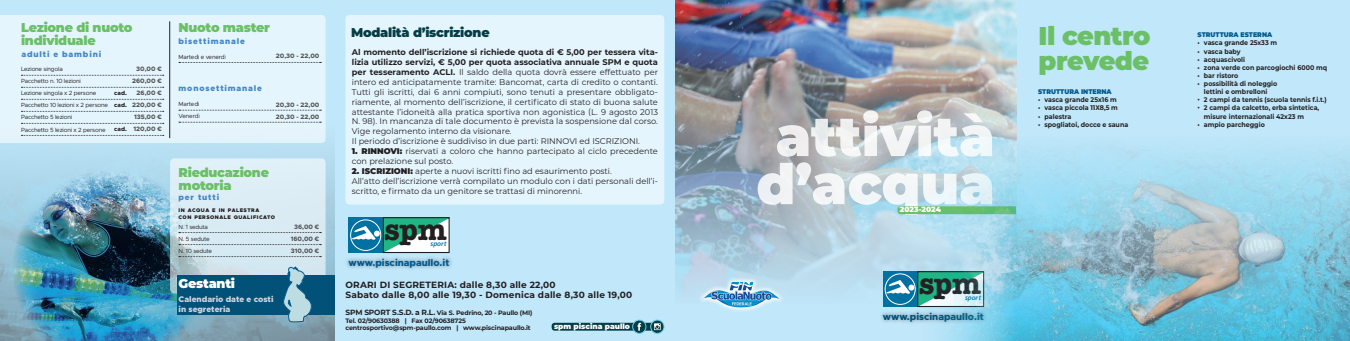
<style>
.page{position:relative;width:1350px;height:341px;background:#fff}
.page>*{position:absolute;margin:0;border:0;box-sizing:border-box;transform-origin:0 0}
.t1{font:900 55.57px/48px "Montserrat";color:#fff;text-align:center}
.t2{font:700 30.3px "American Typewriter";color:#231f20}
.t3{font:900 25.65px/24.7px "Montserrat";color:#6bc067}
.t4{font:900 12.75px/12.8px "Montserrat";letter-spacing:-.02em;color:#6bc067}
.t5{font:900 12.75px "Montserrat";color:#053e46}
.t6{font:900 12.75px "Montserrat";color:#fff}
.t7{font:800 9.75px "Metropolis";color:#015178}
.t8{font:800 9.75px "Metropolis";color:#01598d}
.t9{font:700 9px/9.8px "Montserrat";letter-spacing:.02em;color:#231f20}
.t10{font:8.25px/9.9px "Montserrat";color:#231f20}
.t11{font:700 8.25px/9.9px "Montserrat";color:#231f20}
.t12{font:900 8.25px "Metropolis";letter-spacing:.1em;color:#4488c7}
.t13{font:900 8.25px/9.9px "Metropolis";color:#cdd2de}
.t14{font:900 7.5px "Montserrat";color:#fff}
.t15{font:italic 600 7.2px "Myriad Pro";color:#0071a1}
.t16{font:700 6.75px/8.1px "Montserrat";color:#231f20;text-align:center;scale:.94 1}
.t17{font:900 6.75px "Montserrat";color:#01598d;scale:.94 1}
.t18{font:700 6.38px/7.6px "Montserrat";letter-spacing:-.02em;color:#231f20}
.t19{font:800 6.38px/12px "Metropolis";color:#57585a;text-align:right}
.t20{font:6px/12px "Metropolis";letter-spacing:-.03em;color:#231f20}
.t21{font:800 6px/12px "Metropolis";color:#231f20}
.t22{font:900 5.25px/6.8px "Metropolis";letter-spacing:.085em;color:#231f20}
.s1{font-weight:700}
.s2{font-weight:900}
.s3{font-size:7.5px}
</style>
<div class="page">
<div style="left:0;top:0;width:1350px;height:340px;background:#c0e7fa"></div>
<img style="left:0;top:151px;width:335px;height:189px">
<img style="left:13px;top:170px;width:195px;height:170px">
<img style="left:675px;top:0;width:341px;height:291px">
<div style="left:345px;top:15px;width:319px;height:189px;background:#e5f5fd;border-radius:4px"></div>
<div style="left:0;top:15px;width:326px;height:128px;background:#e5f5fd"></div>
<svg style="left:21px;top:75px;width:143px;height:1px"></svg>
<svg style="left:21px;top:87px;width:143px;height:1px"></svg>
<svg style="left:21px;top:99px;width:143px;height:1px"></svg>
<svg style="left:21px;top:111px;width:143px;height:1px"></svg>
<svg style="left:21px;top:123px;width:143px;height:1px"></svg>
<svg style="left:21px;top:135px;width:143px;height:1px"></svg>
<svg style="left:179px;top:62px;width:142px;height:1px"></svg>
<svg style="left:179px;top:110px;width:142px;height:1px"></svg>
<svg style="left:179px;top:122px;width:142px;height:1px"></svg>
<div style="left:879px;top:307px;width:109px;height:18px;background:#231f20;opacity:.5"></div>
<svg style="left:883px;top:270px;width:3px;height:36px"></svg>
<div style="left:885px;top:273px;width:31px;height:31px;border:1px solid #fff;border-radius:50%"></div>
<svg style="left:886px;top:270px;width:23px;height:37px"></svg>
<svg style="left:633px;top:319px;width:13px;height:14px"></svg>
<div style="left:632px;top:319px;width:14px;height:14px;border:1px solid #6cceeb;border-radius:50%"></div>
<svg style="left:651px;top:319px;width:13px;height:14px"></svg>
<div style="left:650px;top:319px;width:14px;height:14px;border:1px solid #6cceeb;border-radius:50%"></div>
<svg style="left:552px;top:322px;width:109px;height:8px"></svg>
<div style="left:170px;top:158px;width:156px;height:135px;background:#dbecf4;border-radius:4px"></div>
<hr style="left:169px;top:21px;width:1px;height:117px;background:#231f20">
<svg style="left:179px;top:232px;width:142px;height:1px"></svg>
<svg style="left:179px;top:244px;width:142px;height:1px"></svg>
<svg style="left:897px;top:206px;width:12px;height:8px"></svg>
<div style="left:177px;top:275px;width:158px;height:39px;background:#015178"></div>
<svg style="left:179px;top:256px;width:142px;height:66px"></svg>
<div style="left:344px;top:254px;width:109px;height:17px;background:#231f20;opacity:.5"></div>
<div style="left:348px;top:217px;width:35px;height:35px;background:#0071a1"></div>
<div style="left:350px;top:219px;width:31px;height:31px;border:1px solid #fff;border-radius:50%"></div>
<svg style="left:351px;top:217px;width:99px;height:36px"></svg>
<div style="left:383px;top:217px;width:67px;height:35px;border:1px solid #231f20"></div>
<img style="left:909px;top:135px;width:441px;height:205px">
<svg style="left:697px;top:275px;width:88px;height:36px"></svg>
<img style="left:703px;top:281px;width:77px;height:26px">
<h3 class="t4" style="left:21px;top:20px;width:113px">Lezione di nuoto individuale</h3>
<h3 class="t4" style="left:179px;top:20px;width:93px">Nuoto master</h3>
<h3 class="t5" style="left:351px;top:23px;width:140px">Modalità d’iscrizione</h3>
<p class="t12" style="left:179px;top:36px;width:68px">bisettimanale</p>
<p class="t12" style="left:21px;top:49px;width:81px">adulti e bambini</p>
<p class="t19" style="left:132px;top:63px;width:31px">30,00 €<br>260,00 €<br>26,00 €<br>220,00 €<br>135,00 €<br>120,00 €</p>
<p class="t20" style="left:21px;top:63px;width:89px">Lezione singola<br>Pacchetto n. 10 lezioni<br>Lezione singola x 2 persone<br>Pacchetto 10 lezioni x 2 persone<br>Pacchetto 5 lezioni<br>Pacchetto 5 lezioni x 2 persone</p>
<p class="t21" style="left:114px;top:87px;width:14px">cad. cad.</p>
<p class="t21" style="left:114px;top:123px;width:14px">cad.</p>
<p class="t20" style="left:179px;top:50px;width:49px">Martedì e venerdì</p>
<p class="t12" style="left:179px;top:83px;width:85px">monosettimanale</p>
<p class="t20" style="left:179px;top:98px;width:23px">Martedì<br>Venerdì</p>
<p class="t19" style="left:276px;top:50px;width:45px">20,30 - 22,00</p>
<p class="t19" style="left:276px;top:98px;width:45px;text-align:left">20,30 - 22,00<br>20,30 - 22,00</p>
<h3 class="t4" style="left:179px;top:165px;width:92px">Rieducazione motoria</h3>
<p class="t12" style="left:179px;top:191px;width:42px">per tutti</p>
<p class="t22" style="left:179px;top:206px;width:98px">IN ACQUA E IN PALESTRA<br>CON PERSONALE QUALIFICATO</p>
<p class="t20" style="left:179px;top:220px;width:35px">N. 1 seduta<br>N. 5 sedute<br>N. 10 sedute</p>
<h3 class="t6" style="left:179px;top:273px;width:58px">Gestanti</h3>
<p class="t13" style="left:179px;top:294px;width:96px">Calendario date e costi in segreteria</p>
<p class="t19" style="left:291px;top:220px;width:30px;text-align:center">36,00 €<br>160,00 €<br>310,00 €</p>
<p class="t11" style="left:352px;top:47px;width:308px">Al momento dell’iscrizione si richiede quota di € 5,00 per tessera vita&shy;lizia utilizzo servizi, € 5,00 per quota associativa annuale SPM</p>
<p class="t10" style="left:352px;top:57px;width:308px;text-indent:273px"><span class="s1">e quota per tesseramento ACLI.</span> Il saldo della quota dovrà essere effettuato per intero ed anticipatamente tramite: Bancomat, carta di credito o contanti.<br>Tutti gli iscritti, dai 6 anni compiuti, sono tenuti a presentare obbligato&shy;riamente, al momento dell’iscrizione, il certificato di stato di buona salute attestante l’idoneità alla pratica sportiva non agonistica (L. 9 agosto 2013 n. 98). In mancanza di tale documento è prevista la sospensione dal corso.<br>Vige regolamento interno da visionare.<br>Il periodo d’iscrizione è suddiviso in due parti: ri nnovi ed iscrizioni.</p>
<p class="t10" style="left:352px;top:146px;width:308px"><span class="s2">1. rinnovi:</span> riservati a coloro che hanno partecipato al ciclo precedente con prelazione sul posto.</p>
<p class="t10" style="left:352px;top:165px;width:308px"><span class="s2">2. iscrizioni:</span> aperte a nuovi iscritti fino ad esaurimento posti.<br>All’atto dell’iscrizione verrà compilato un modulo con i dati personali dell’i&shy;scritto, e firmato da un genitore se trattasi di minorenni.</p>
<h2 class="t2" style="left:385px;top:203px;width:64px">spm</h2>
<p class="t15" style="left:431px;top:239px;width:18px">sport</p>
<p class="t8" style="left:348px;top:256px;width:102px">www.piscinapaullo.it</p>
<p class="t9" style="left:345px;top:279px;width:288px">Orari di segreteria: dalle 8,30 alle 22,00<br>Sabato dalle 8,00 alle 19,30 - Domenica dalle 8,30 alle 19,00</p>
<p class="t18" style="left:345px;top:308px;width:188px"><span class="s3">spm spo rt s.s.d. a R.L.</span> Via S. Pedrino, 20 - Paullo (MI)<br>Tel. 02/90630388 | Fax 02/90638725 centrosportivo@spm-paullo.com | www.piscinapaullo.it</p>
<p class="t14" style="left:554px;top:320px;width:77px">spm piscina paullo</p>
<h1 class="t1" style="left:756px;top:108px;width:240px">attività d’acqua</h1>
<p class="t14" style="left:900px;top:204px;width:43px">2023-2024</p>
<h2 class="t2" style="left:919px;top:257px;width:64px">spm</h2>
<p class="t15" style="left:965px;top:292px;width:18px">sport</p>
<p class="t7" style="left:883px;top:310px;width:102px">www.piscinapaullo.it</p>
<h3 class="t3" style="left:1039px;top:22px;width:114px">Il centro prevede</h3>
<p class="t17" style="left:1038px;top:87px;width:80px">struttura interna</p>
<p class="t16" style="left:1038px;top:95px;width:85px">• vasca grande 25x16 m</p>
<p class="t16" style="left:1038px;top:103px;width:86px">• vasca piccola 11x8,5 m</p>
<p class="t16" style="left:1038px;top:111px;width:37px">• palestra</p>
<p class="t16" style="left:1038px;top:120px;width:97px">• spogliatoi, docce e sauna</p>
<p class="t17" style="left:1198px;top:30px;width:81px">struttura esterna</p>
<p class="t16" style="left:1198px;top:39px;width:86px">• vasca grande 25x33 m</p>
<p class="t16" style="left:1198px;top:47px;width:47px">• vasca baby</p>
<p class="t16" style="left:1198px;top:55px;width:52px">• acquascivoli</p>
<p class="t16" style="left:1198px;top:63px;width:139px">• zona verde con parcogiochi 6000 mq</p>
<p class="t16" style="left:1198px;top:71px;width:45px">• bar ristoro</p>
<p class="t16" style="left:1198px;top:79px;width:86px">• possibilità di noleggio lettini e ombrelloni</p>
<p class="t16" style="left:1198px;top:95px;width:139px">• 2 campi da tennis (scuola tennis f.i.t.)</p>
<p class="t16" style="left:1204px;top:103px;width:124px;text-align:left;text-indent:-6px">• 2 campi da calcetto, erba sintetica, misure internazionali 42x23 m</p>
<p class="t16" style="left:1198px;top:120px;width:73px">• ampio parcheggio</p>
</div>
